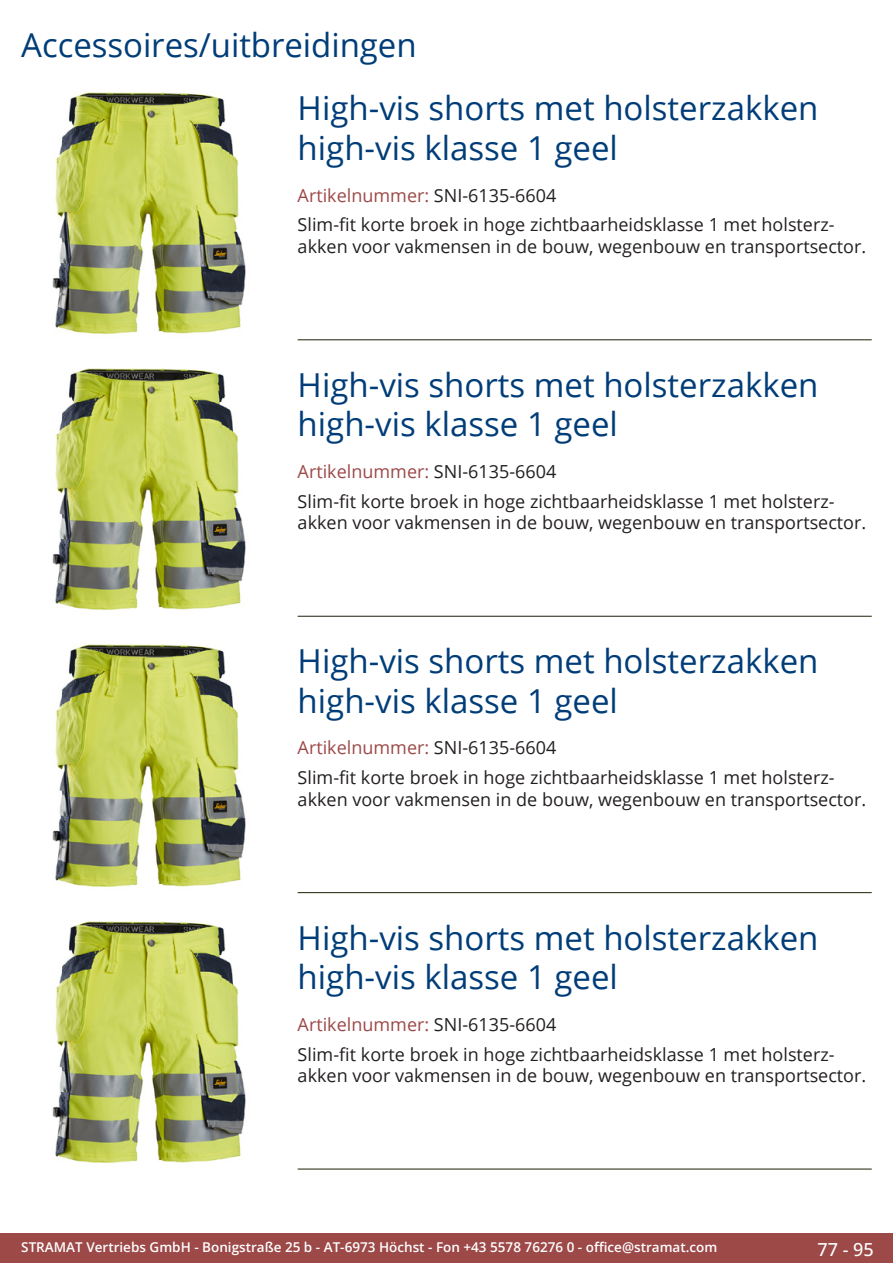
<style>
.page{position:relative;width:893px;height:1263px;background:#fff}
.page>*{position:absolute;margin:0;border:0;box-sizing:border-box;transform-origin:0 0}
.Produkttitel{font:33px/39.6px "Open Sans";color:#003d78}
.RastTitel{font:33px "Open Sans";color:#003d78}
.Beschreibung_Text{font:18px/21.6px "Open Sans";color:#231f20}
.TechDaten_Überschrif{font:18px "Open Sans";color:#9c4948}
.t1{font:500 18px "Open Sans";color:#fff}
.t2{font:600 13.5px "Open Sans";color:#fff}
.s1{color:#231f20}
</style>
<div class="page">
<div style="left:0;top:1233px;width:893px;height:30px;background:#9c4948"></div>
<hr style="left:298px;top:340px;width:574px;height:1px;background:#201d08">
<hr style="left:298px;top:616px;width:574px;height:1px;background:#201d08">
<hr style="left:298px;top:892px;width:574px;height:1px;background:#201d08">
<hr style="left:298px;top:1169px;width:574px;height:1px;background:#201d08">
<img style="left:52px;top:92px;width:194px;height:242px">
<img style="left:52px;top:368px;width:194px;height:242px">
<img style="left:52px;top:644px;width:194px;height:243px">
<img style="left:52px;top:921px;width:194px;height:242px">
<p class="RastTitel" style="left:21px;top:22px;width:397px">Accessoires/uitbreidingen</p>
<p class="Produkttitel" style="left:298px;top:88px;width:522px">High-vis shorts met holsterzakken high-vis klasse 1 geel</p>
<p class="TechDaten_Überschrif" style="left:298px;top:183px;width:260px">Artikelnummer: <span class="s1">SNI-6135-6604</span></p>
<p class="Beschreibung_Text" style="left:298px;top:214px;width:570px">Slim-fit korte broek in hoge zichtbaarheidsklasse 1 met holsterz&shy;akken voor vakmensen in de bouw, wegenbouw en transportsector.</p>
<p class="Produkttitel" style="left:298px;top:364px;width:522px">High-vis shorts met holsterzakken high-vis klasse 1 geel</p>
<p class="TechDaten_Überschrif" style="left:298px;top:459px;width:260px">Artikelnummer: <span class="s1">SNI-6135-6604</span></p>
<p class="Beschreibung_Text" style="left:298px;top:490px;width:570px">Slim-fit korte broek in hoge zichtbaarheidsklasse 1 met holsterz&shy;akken voor vakmensen in de bouw, wegenbouw en transportsector.</p>
<p class="Produkttitel" style="left:298px;top:640px;width:522px">High-vis shorts met holsterzakken high-vis klasse 1 geel</p>
<p class="TechDaten_Überschrif" style="left:298px;top:735px;width:260px">Artikelnummer: <span class="s1">SNI-6135-6604</span></p>
<p class="Beschreibung_Text" style="left:298px;top:766px;width:570px">Slim-fit korte broek in hoge zichtbaarheidsklasse 1 met holsterz&shy;akken voor vakmensen in de bouw, wegenbouw en transportsector.</p>
<p class="Produkttitel" style="left:298px;top:917px;width:522px">High-vis shorts met holsterzakken high-vis klasse 1 geel</p>
<p class="TechDaten_Überschrif" style="left:298px;top:1012px;width:260px">Artikelnummer: <span class="s1">SNI-6135-6604</span></p>
<p class="Beschreibung_Text" style="left:298px;top:1043px;width:570px">Slim-fit korte broek in hoge zichtbaarheidsklasse 1 met holsterz&shy;akken voor vakmensen in de bouw, wegenbouw en transportsector.</p>
<p class="t2" style="left:21px;top:1238px;width:698px">STRAMAT Vertriebs GmbH - Bonigstraße 25 b - AT-6973 Höchst - Fon +43 5578 76276 0 - office@stramat.com</p>
<p class="t1" style="left:817px;top:1237px;width:58px">77 - 95</p>
</div>
